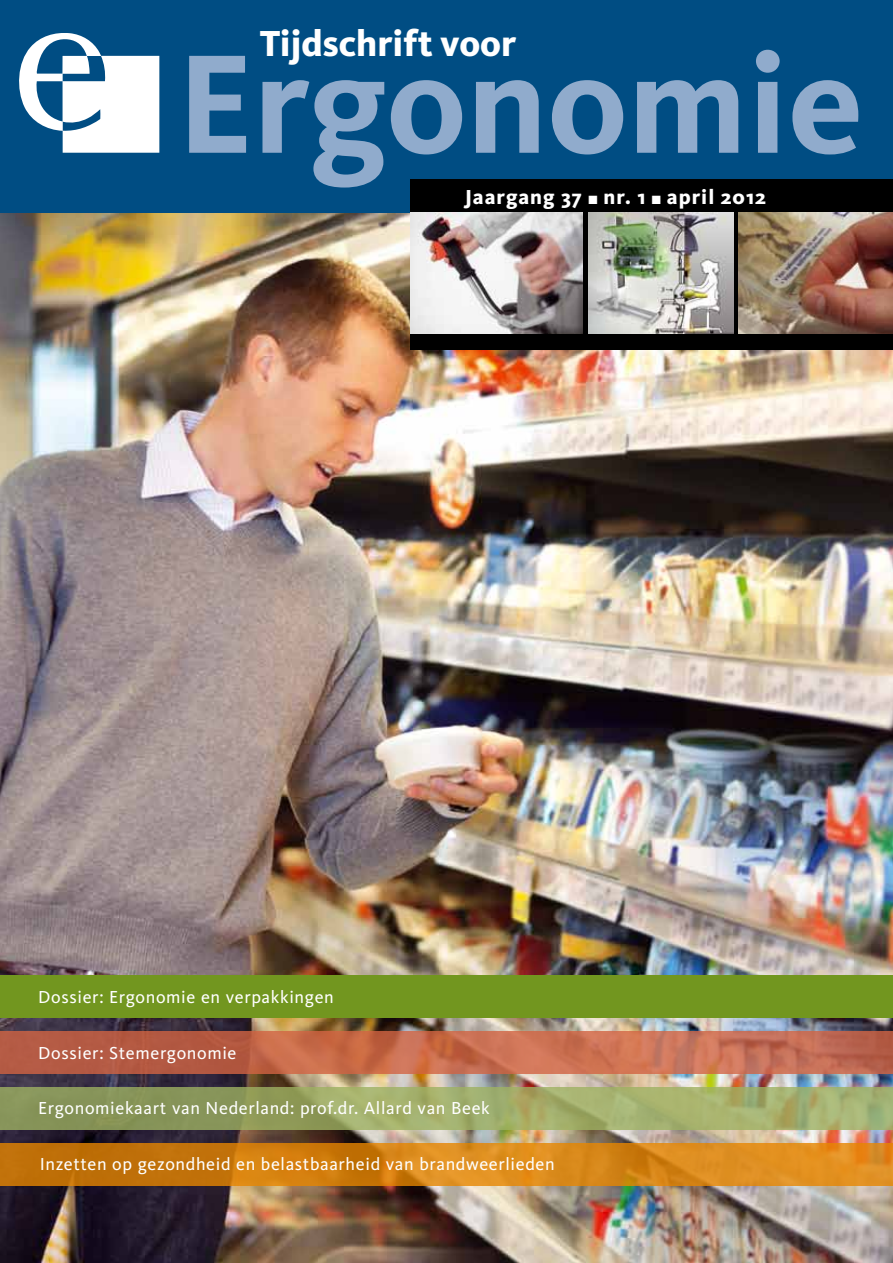
<style>
.page{position:relative;width:893px;height:1263px;background:#fff}
.page>*{position:absolute;margin:0;border:0;box-sizing:border-box;transform-origin:0 0}
.t1{font:700 145.5px "Kievit OT";color:#90abcc}
.t2{font:800 37.5px "Kievit OT";color:#fff}
.t3{font:800 21px "Kievit OT";letter-spacing:.05em;color:#fff}
.t4{font:18px "Kievit OT";letter-spacing:.035em;color:#fff}
</style>
<div class="page">
<img style="left:0;top:212px;width:893px;height:1051px">
<div style="left:0;top:0;width:893px;height:212px;background:#004d83"></div>
<div style="left:411px;top:180px;width:482px;height:170px;background:#000"></div>
<svg style="left:0;top:1031px;width:893px;height:43px;background:#c2684d"></svg>
<svg style="left:0;top:1087px;width:893px;height:43px;background:#9aa666"></svg>
<div style="left:0;top:975px;width:893px;height:42px;background:#72961f"></div>
<svg style="left:0;top:1143px;width:893px;height:43px;background:#d38215"></svg>
<svg style="left:19px;top:33px;width:140px;height:120px"></svg>
<img style="left:588px;top:213px;width:146px;height:121px">
<img style="left:411px;top:213px;width:172px;height:121px">
<img style="left:739px;top:213px;width:154px;height:121px">
<p class="t2" style="left:260px;top:21px;width:258px">Tijdschrift voor</p>
<p class="t1" style="left:177px;top:16px;width:688px">Ergonomie</p>
<p class="t3" style="left:465px;top:184px;width:303px">Jaargang 37 ■ nr. 1 ■ april 2012</p>
<p class="t4" style="left:38px;top:986px;width:297px">Dossier: Ergonomie en verpakkingen</p>
<p class="t4" style="left:38px;top:1042px;width:200px">Dossier: Stemergonomie</p>
<p class="t4" style="left:38px;top:1097px;width:453px">Ergonomiekaart van Nederland: prof.dr. Allard van Beek</p>
<p class="t4" style="left:40px;top:1153px;width:517px">Inzetten op gezondheid en belastbaarheid van brandweerlieden</p>
</div>
